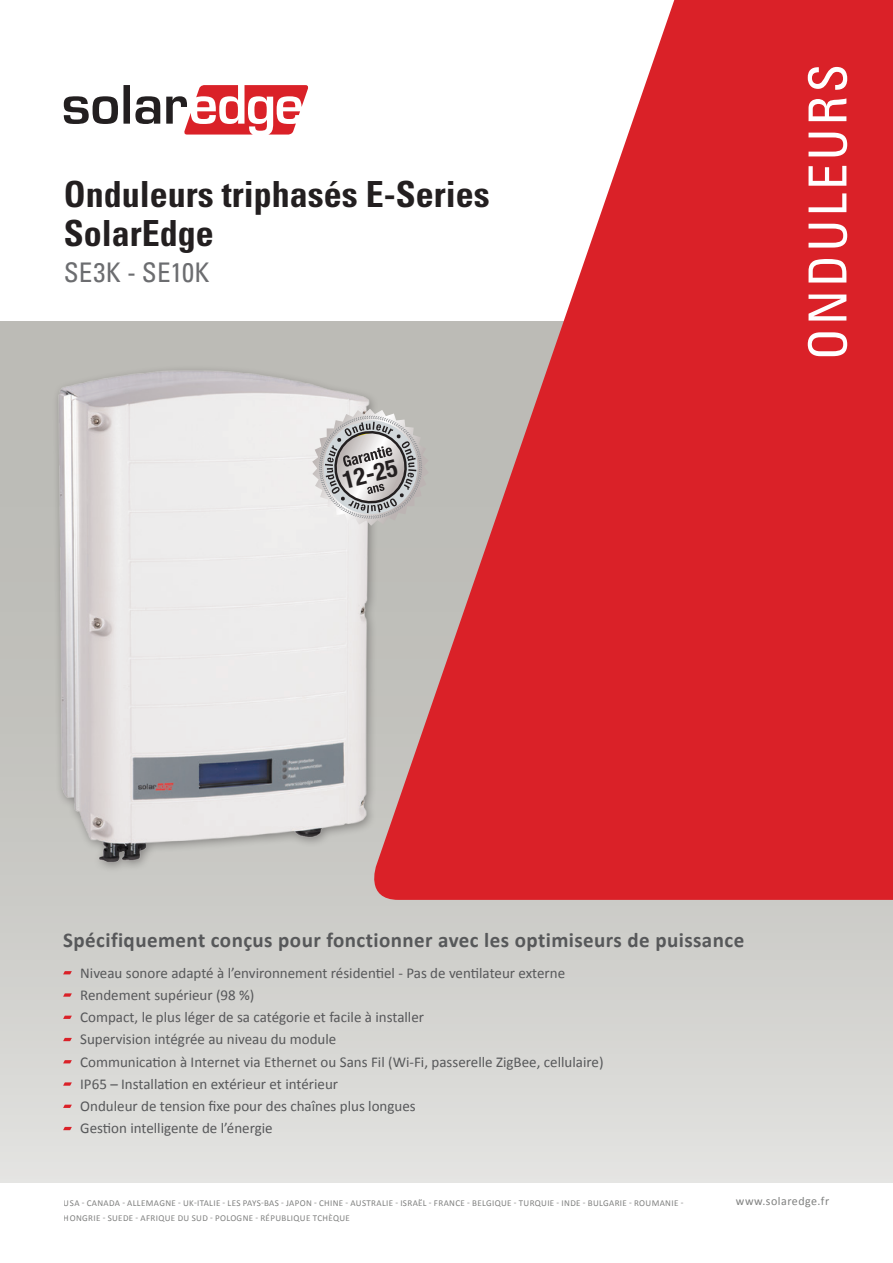
<style>
.page{position:relative;width:893px;height:1263px;background:#fff}
.page>*{position:absolute;margin:0;border:0;box-sizing:border-box;transform-origin:0 0}
.pg1_Family_vertical{font:condensed 52.5px "Univers LT Std";letter-spacing:.06em;color:#fff}
.pg1_Product_Header{font:700 condensed 36px/39px "Univers LT Std";color:#231f20}
.pg1_Product_Header-2{font:condensed 27px "Univers LT Std";letter-spacing:.005em;color:#6c6d70}
.t1{font:700 condensed 24.15px "Helvetica Neue LT Std";color:#231f20}
.pg1_Text_bold{font:700 21px "Calibri";letter-spacing:.02em;color:#57585a}
.Pg1_Text_Bullets{font:15px "Calibri";color:#57585a}
.pg1_Text_URL{font:12px "Calibri";letter-spacing:.04em;color:#808180}
.t2{font:9px/15px "Calibri";letter-spacing:.04em;color:#808180}
</style>
<div class="page">
<div style="left:0;top:321px;width:893px;height:861px;background:linear-gradient(to right,#d8d8d4,#d7d6d3)"></div>
<svg style="left:434px;top:0;width:459px;height:900px;background:#dd4a4f"></svg>
<svg style="left:64px;top:85px;width:244px;height:50px"></svg>
<img style="left:0;top:321px;width:434px;height:598px">
<svg style="left:312px;top:409px;width:117px;height:117px;background:#c0bebe"></svg>
<svg style="left:63px;top:971px;width:9px;height:3px"></svg>
<svg style="left:63px;top:993px;width:9px;height:4px"></svg>
<svg style="left:63px;top:1016px;width:9px;height:3px"></svg>
<svg style="left:63px;top:1038px;width:9px;height:3px"></svg>
<svg style="left:63px;top:1060px;width:9px;height:3px"></svg>
<svg style="left:63px;top:1082px;width:9px;height:4px"></svg>
<svg style="left:63px;top:1105px;width:9px;height:3px"></svg>
<svg style="left:63px;top:1127px;width:9px;height:3px"></svg>
<p class="pg1_Product_Header" style="left:64px;top:174px;width:427px">Onduleurs triphasés -E Series<br>SolarEdge</p>
<p class="pg1_Product_Header-2" style="left:64px;top:255px;width:147px">SE -K3 SE10K</p>
<p class="t1" style="left:340px;top:466px;width:57px;rotate:-14deg">12-25</p>
<p class="pg1_Family_vertical" style="left:794px;top:360px;width:298px;rotate:-90deg">ONDULEURS</p>
<p class="pg1_Text_bold" style="left:63px;top:926px;width:682px">Spécifiquement conçus pour fonctionner avec les optimiseurs de puissance</p>
<p class="Pg1_Text_Bullets" style="left:80px;top:963px;width:486px">Niveau sonore adapté à ’l environnement résidentiel - Pas de ventilateur externe</p>
<p class="Pg1_Text_Bullets" style="left:80px;top:985px;width:176px">Rendement supérieur )98 %(</p>
<p class="Pg1_Text_Bullets" style="left:80px;top:1008px;width:345px">Compact le, plus léger de sa catégorie et facile à installer</p>
<p class="Pg1_Text_Bullets" style="left:80px;top:1030px;width:258px">Supervision intégrée au niveau du module</p>
<p class="Pg1_Text_Bullets" style="left:80px;top:1052px;width:525px">Communication à Internet via Ethernet ou Sans Fil (Wi-Fi, passerelle ZigBee, cellulaire(</p>
<p class="Pg1_Text_Bullets" style="left:80px;top:1074px;width:259px">IP65 – Installation en extérieur et intérieur</p>
<p class="Pg1_Text_Bullets" style="left:80px;top:1097px;width:337px">Onduleur de tension fixe pour des chaînes plus longues</p>
<p class="Pg1_Text_Bullets" style="left:80px;top:1119px;width:194px">Gestion intelligente de ’l énergie</p>
<p class="t2" style="left:64px;top:1195px;width:621px">USA - CANADA - ALLEMAGNE - UK-ITALIE - LES PAYS-BAS - JAPON - CHINE - AUSTRALIE - ISRAËL - FRANCE - BELGIQUE - TURQUIE - INDE - BULGARIE - ROUMANIE -<br>HONGRIE - SUEDE - AFRIQUE DU SUD - POLOGNE - RÉPUBLIQUE TCHÈQUE</p>
<p class="pg1_Text_URL" style="left:736px;top:1193px;width:95px">www.solaredge.fr</p>
</div>
